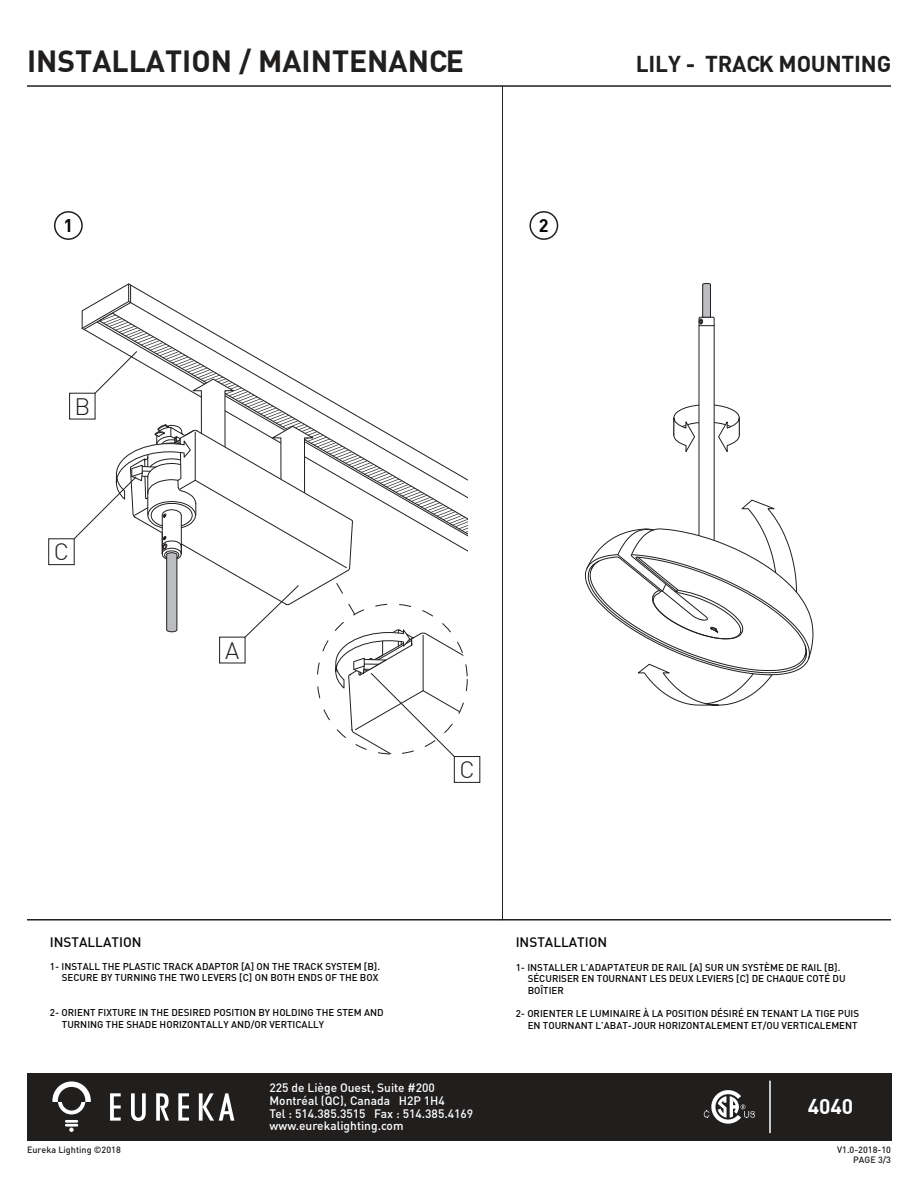
<style>
.page{position:relative;width:918px;height:1188px;background:#fff}
.page>*{position:absolute;margin:0;border:0;box-sizing:border-box;transform-origin:0 0}
.t1{font:700 30px "DIN";color:#211e1e}
.t2{font:300 23.25px "DIN";color:#211e1e}
.t3{font:700 22.5px "DIN";letter-spacing:-.01em;color:#211e1e}
.t4{font:700 21px "DIN";color:#fff}
.t5{font:700 18px "DIN";color:#050504}
.t6{font:500 13.5px "DIN";color:#050504}
.t7{font:500 12px/12.8px "DIN";color:#fff}
.t8{font:500 9.75px/11.7px "DIN";color:#050504;text-align:right}
.t9{font:500 9px/10.8px "DIN";letter-spacing:.005em;color:#1e1d1d;text-align:right}
</style>
<div class="page">
<hr style="left:27px;top:85px;width:864px;height:2px;background:#211e1e">
<div style="left:27px;top:1073px;width:864px;height:68px;background:#211e1e"></div>
<svg style="left:110px;top:1093px;width:11px;height:28px"></svg>
<svg style="left:178px;top:1093px;width:11px;height:28px"></svg>
<svg style="left:156px;top:1093px;width:13px;height:28px"></svg>
<svg style="left:131px;top:1093px;width:15px;height:28px"></svg>
<svg style="left:199px;top:1093px;width:35px;height:28px"></svg>
<svg style="left:52px;top:1081px;width:39px;height:33px"></svg>
<svg style="left:65px;top:1120px;width:13px;height:12px"></svg>
<hr style="left:27px;top:919px;width:864px;height:2px;background:#211e1e">
<hr style="left:769px;top:1081px;width:2px;height:52px;background:#fff">
<svg style="left:704px;top:1090px;width:51px;height:34px"></svg>
<svg style="left:529px;top:211px;width:29px;height:29px"></svg>
<svg style="left:54px;top:211px;width:29px;height:29px"></svg>
<svg style="left:585px;top:283px;width:229px;height:423px"></svg>
<div style="left:454px;top:756px;width:26px;height:27px;border:1px solid #211e1e"></div>
<div style="left:69px;top:393px;width:26px;height:26px;border:1px solid #211e1e"></div>
<hr style="left:502px;top:86px;width:1px;height:834px;background:#231f20">
<svg style="left:74px;top:284px;width:393px;height:473px"></svg>
<h1 class="t1" style="left:27px;top:41px;width:439px">INSTALLATION / MAINTENANCE</h1>
<h3 class="t5" style="left:63px;top:213px;width:11px">1</h3>
<h3 class="t5" style="left:539px;top:213px;width:11px">2</h3>
<h2 class="t2" style="left:74px;top:392px;width:17px">B</h2>
<h2 class="t2" style="left:54px;top:538px;width:17px">C</h2>
<h2 class="t2" style="left:225px;top:636px;width:16px">A</h2>
<h2 class="t2" style="left:459px;top:755px;width:17px">C</h2>
<h3 class="t3" style="left:636px;top:49px;width:257px">LILY - TRACK MOUNTING</h3>
<h3 class="t6" style="left:50px;top:934px;width:93px">INSTALLATION</h3>
<p class="t8" style="left:50px;top:960px;width:332px">1- INSTALL THE PLASTIC TRACK ADAPTOR [A] ON THE TRACK SYSTEM [B].<br>SECURE BY TURNING THE TWO LEVERS [C] ON BOTH ENDS OF THE BOX</p>
<p class="t8" style="left:62px;top:1007px;width:323px;text-align:left;text-indent:-12px">2- ORIENT FIXTURE IN THE DESIRED POSITION BY HOLDING THE STEM AND<br>TURNING THE SHADE HORIZONTALLY AND/OR VERTICALLY</p>
<p class="t9" style="left:27px;top:1144px;width:95px">Eureka Lighting ©2018</p>
<p class="t7" style="left:270px;top:1081px;width:205px">225 de Liège Ouest, Suite #200<br>Montréal (QC), Canada H2P 1H4<br>Tel : 514.385.3515 Fax : 514.385.4169 www.eurekalighting.com</p>
<h3 class="t6" style="left:516px;top:934px;width:93px">INSTALLATION</h3>
<p class="t8" style="left:528px;top:961px;width:319px;text-align:left;text-indent:-12px">1- INSTALLER L’ADAPTATEUR DE RAIL [A] SUR UN SYSTÈME DE RAIL [B].<br>SÉCURISER EN TOURNANT LES DEUX LEVIERS [C] DE CHAQUE COTÉ DU<br>BOÎTIER</p>
<p class="t8" style="left:516px;top:1008px;width:345px">2- ORIENTER LE LUMINAIRE À LA POSITION DÉSIRÉ EN TENANT LA TIGE PUIS<br>EN TOURNANT L’ABAT-JOUR HORIZONTALEMENT ET/OU VERTICALEMENT</p>
<h3 class="t4" style="left:808px;top:1092px;width:47px">4040</h3>
<p class="t9" style="left:837px;top:1144px;width:55px">V1.0-2018-10<br>PAGE 3/3</p>
</div>
